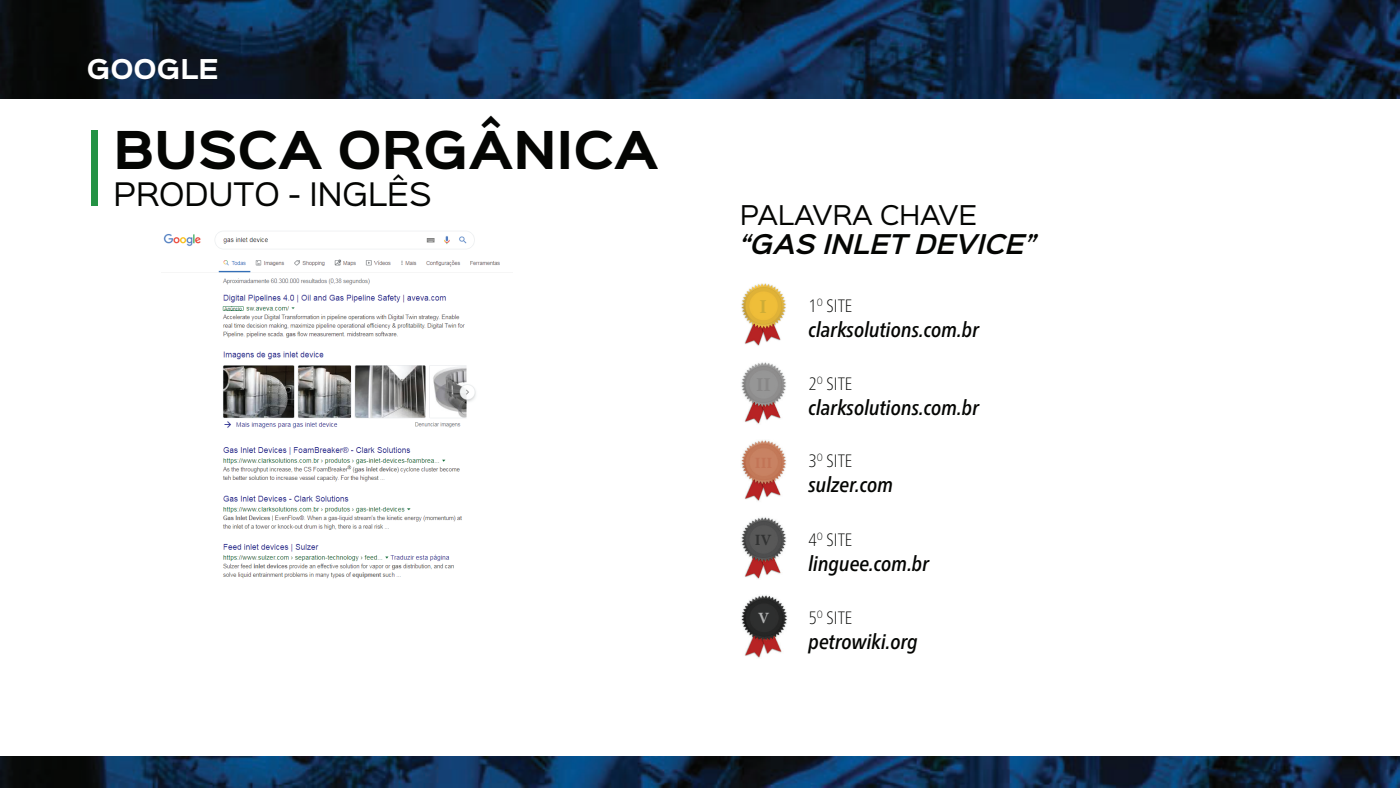
<style>
.page{position:relative;width:1400px;height:788px;background:#fff}
.page>*{position:absolute;margin:0;border:0;box-sizing:border-box;transform-origin:0 0}
.t1{font:700 46.99px "Sinkin Sans 700";color:#040503}
.t2{font:29.22px "Sinkin Sans 400";color:#040503}
.t3{font:700 24.59px "Sinkin Sans 700";color:#fff}
.t4{font:italic 600 24.5px "Sinkin Sans 600";color:#040503}
.t5{font:24.5px "Sinkin Sans 400";color:#040503}
.t6{font:italic 500 condensed 21px "Frutiger Neue LT Pro";color:#040503}
.t7{font:700 19.69px "Minion Pro";color:#cdac36}
.t8{font:100 condensed 17.94px "Frutiger Neue LT Pro";color:#040503}
.t9{font:700 15.66px "Minion Pro";color:#313232}
.t10{font:700 15.66px "Minion Pro";color:#b2b3b3}
</style>
<div class="page">
<img style="left:0;top:756px;width:1400px;height:31px">
<img style="left:0;top:0;width:1400px;height:98px">
<div style="left:91px;top:130px;width:7px;height:76px;background:#249244"></div>
<img style="left:741px;top:362px;width:45px;height:62px">
<img style="left:741px;top:283px;width:45px;height:63px">
<img style="left:741px;top:440px;width:45px;height:61px">
<img style="left:741px;top:517px;width:45px;height:62px">
<img style="left:741px;top:595px;width:46px;height:63px">
<img style="left:163px;top:231px;width:337px;height:348px">
<p class="t3" style="left:87px;top:56px;width:134px">GOOGLE</p>
<h1 class="t1" style="left:114px;top:125px;width:547px">BUSCA ORGÂNICA</h1>
<h2 class="t2" style="left:114px;top:169px;width:320px">PRODUTO - INGLÊS</h2>
<p class="t5" style="left:740px;top:194px;width:239px">PALAVRA CHAVE</p>
<p class="t4" style="left:740px;top:223px;width:298px">“GAS INLET DEVICE”</p>
<p class="t7" style="left:760px;top:293px;width:9px">I</p>
<p class="t9" style="left:755px;top:529px;width:19px">IV</p>
<p class="t10" style="left:758px;top:606px;width:13px">V</p>
<p class="t8" style="left:808px;top:295px;width:45px">1<sup>O</sup> SITE</p>
<p class="t6" style="left:808px;top:317px;width:172px">clarksolutions.com.br</p>
<p class="t8" style="left:808px;top:373px;width:45px">2<sup>O</sup> SITE</p>
<p class="t6" style="left:808px;top:395px;width:172px">clarksolutions.com.br</p>
<p class="t8" style="left:808px;top:450px;width:45px">3<sup>O</sup> SITE</p>
<p class="t6" style="left:808px;top:472px;width:86px">sulzer.com</p>
<p class="t8" style="left:808px;top:529px;width:45px">4<sup>O</sup> SITE</p>
<p class="t6" style="left:808px;top:551px;width:122px">linguee.com.br</p>
<p class="t8" style="left:808px;top:607px;width:45px">5<sup>O</sup> SITE</p>
<p class="t6" style="left:808px;top:629px;width:111px">petrowiki.org</p>
</div>
